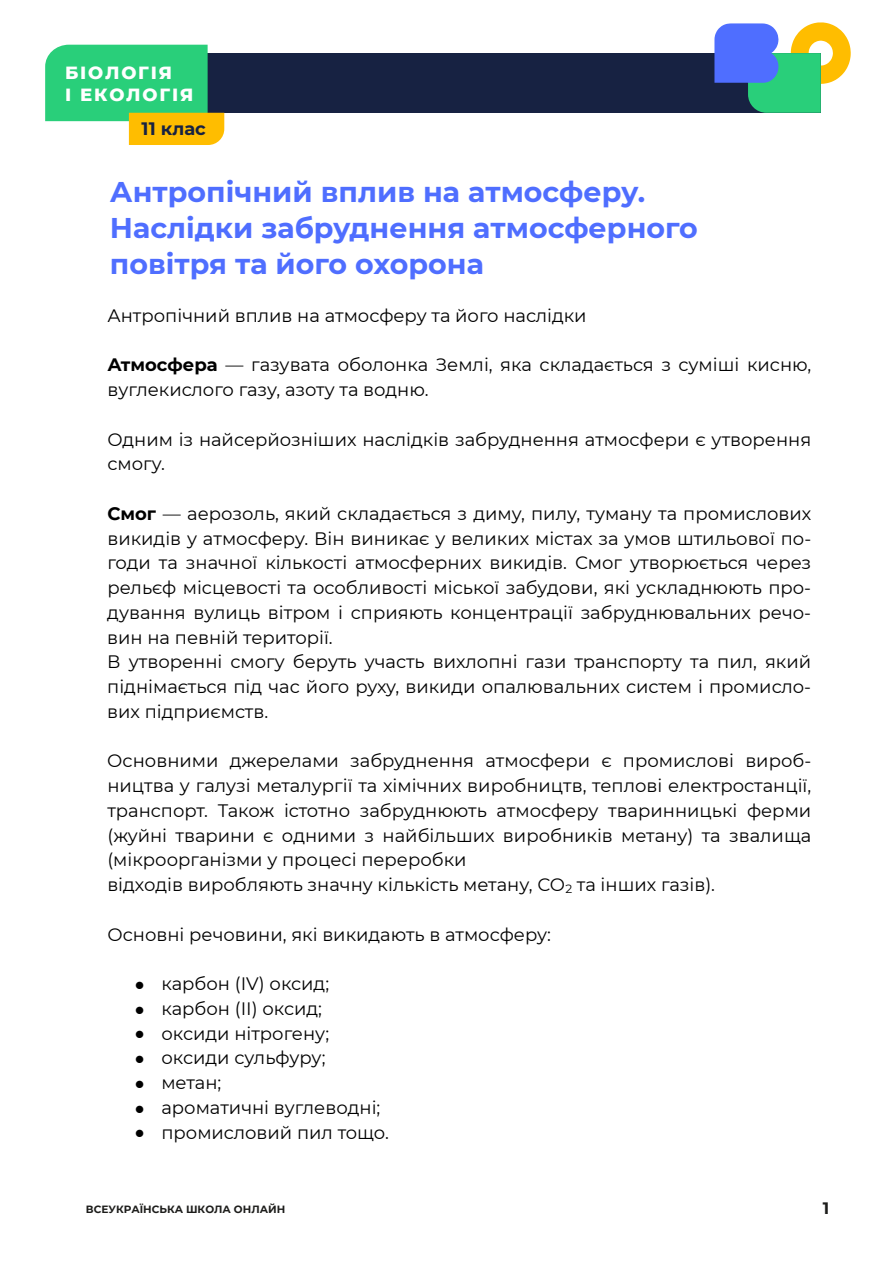
<style>
.page{position:relative;width:893px;height:1263px;background:#fff}
.page>*{position:absolute;margin:0;border:0;box-sizing:border-box;transform-origin:0 0}
.t1{font:700 28.5px/36px "Montserrat";color:#4f6eff}
.t2{font:18px/24.8px "Montserrat";color:#000}
.t3{font:800 18px/21.6px "Montserrat";letter-spacing:.1em;color:#fff}
.t4{font:700 18px "Montserrat";color:#172242}
.t5{font:700 16.5px "Montserrat";color:#1d1d1b}
.t6{font:700 10.5px "Montserrat";color:#1d1d1b}
.s1{font-weight:700}
.s2{font-family:"Lucida Grande"}
</style>
<div class="page">
<div style="left:81px;top:53px;width:739px;height:60px;background:#172242"></div>
<svg style="left:714px;top:22px;width:136px;height:91px"></svg>
<svg style="left:45px;top:45px;width:179px;height:100px"></svg>
<p class="t3" style="left:65px;top:61px;width:130px">БІОЛОГІЯ<br>І ЕКОЛОГІЯ</p>
<p class="t4" style="left:142px;top:116px;width:66px">11 клас</p>
<h1 class="t1" style="left:110px;top:173px;width:589px">Антропічний вплив на атмосферу.<br>Наслідки забруднення атмосферного повітря та його охорона</h1>
<p class="t2" style="left:107px;top:303px;width:481px">!"#$%&amp;'(")* +&amp;,)+ "- -#.%/01$2 #- *%3% "-/,'45)</p>
<p class="t2" style="left:107px;top:352px;width:705px"><span class="s1">!"#$%&amp;'()</span> — 3-62+-#- %7%,%"5- 81.,', 95- /5,-4-:#;/9 6 /2.'&lt;' 5)/"=, +23,15)/,%3% 3-62, -6%#2 #- +%4"=.</p>
<p class="t2" style="left:107px;top:426px;width:705px">&gt;4"). '6 "-*/1$*%6"'&lt;)? "-/,'45'+ 6-7$24"1""9 -#.%/01$) : 2#+%$1""9 /.%32.</p>
<p class="t2" style="left:107px;top:501px;width:705px"><span class="s1">*#$+</span> — -1$%6%,;, 95)* /5,-4-:#;/9 6 4).2, &amp;),2, #2.-"2 #- &amp;$%.)/,%+)? +)5)4'+ 2 -#.%/01$2. @'" +)")5-: 2 +1,)5)? .'/#-? 6- 2.%+ &lt;#),;%+%A &amp;%- 3%4) #- 6"-("%A 5',;5%/#' -#.%/01$")? +)5)4'+. B.%3 2#+%$=:#;/9 (1$16 $1,;:0 .'/C1+%/#' #- %/%7,)+%/#' .'/;5%A 6-724%+), 95' 2/5,-4"==#; &amp;$%- 42+-""9 +2,)C; +'#$%. ' /&amp;$)9=#; 5%"C1"#$-C'A 6-7$24"=+-,;")? $1(%- +)" "- &amp;1+"'* #1$)#%$'A.<br>@ 2#+%$1""' /.%32 71$2#; 2(-/#; +)?,%&amp;"' 3-6) #$-"/&amp;%$#2 #- &amp;),, 95)* &amp;'4"'.-:#;/9 &amp;'4 (-/ *%3% $2?2, +)5)4) %&amp;-,=+-,;")? /)/#1. ' &amp;$%.)/,%- +)? &amp;'4&amp;$):./#+.</p>
<p class="t2" style="left:107px;top:748px;width:705px">&gt;/"%+").) 4D1$1,-.) 6-7$24"1""9 -#.%/01$) : &amp;$%.)/,%+' +)$%7- ")C#+- 2 3-,26' .1#-,2$3'A #- ?'.'(")? +)$%7")C#+, #1&amp;,%+' 1,15#$%/#-"C'A, #$-"/&amp;%$#. E-5%D '/#%#"% 6-7$24"==#; -#.%/01$2 #+-$)"")C;5' 01$.) (D2*"' #+-$)") : %4").) 6 "-*7',;&lt;)? +)$%7")5'+ .1#-"2) #- 6+-,)F-(.'5$%%$3-"'6.) 2 &amp;$%C1/' &amp;1$1$%75)<br>+'4?%4'+ +)$%7,9=#; 6"-("2 5',;5'/#; .1#-"2, B&gt;<sub>2</sub> #- '"&lt;)? 3-6'+).</p>
<p class="t2" style="left:107px;top:921px;width:445px">&gt;/"%+"' $1(%+)"), 95' +)5)4-=#; + -#.%/01$2:</p>
<p class="t2" style="left:134px;top:971px;width:256px"><span class="s2">!</span> 5-$7%" (GV) %5/)4;<br><span class="s2">!</span> 5-$7%" (GG) %5/)4;<br><span class="s2">!</span> %5/)4) "'#$%31"2;<br><span class="s2">!</span> %5/)4) /2,;02$2;<br><span class="s2">!</span> .1#-";<br><span class="s2">!</span> -$%.-#)("' +23,1+%4"'; <span class="s2">!</span> &amp;$%.)/,%+)* &amp;), #%F%.</p>
<p class="t6" style="left:86px;top:1202px;width:201px">ВСЕУКРАЇНСЬКА ШКОЛА ОНЛАЙН</p>
<p class="t5" style="left:823px;top:1197px;width:8px">1</p>
</div>
